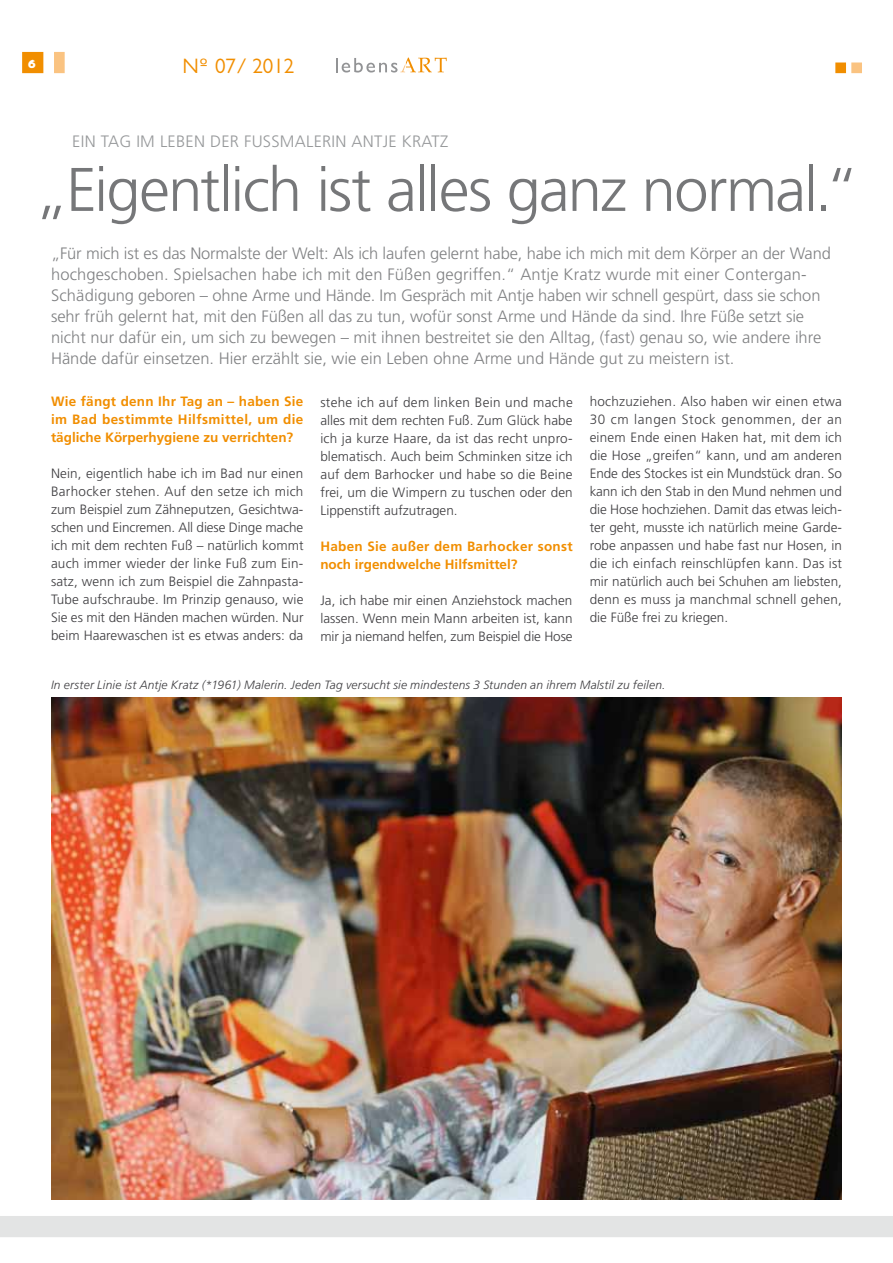
<style>
.page{position:relative;width:893px;height:1263px;background:#fff}
.page>*{position:absolute;margin:0;border:0;box-sizing:border-box;transform-origin:0 0}
.t1{font:300 61.5px "Frutiger";letter-spacing:-.03em;color:#767779}
.t2{font:21px "Gill Sans";color:#f18e00}
.t3{font:300 16.5px/21px "Frutiger";color:#808183}
.t4{font:300 16.5px "Frutiger";letter-spacing:.015em;color:#96989a}
.t5{font:300 13.5px/18px "Frutiger";letter-spacing:.005em;color:#3e3d40;text-align:justify}
.t6{font:700 13.5px/18px "Frutiger CE";color:#f18e00}
.t7{font:italic 300 12px "Frutiger";letter-spacing:.015em;color:#3e3d40}
.t8{font:800 12px "Gill Sans";color:#fff}
</style>
<div class="page">
<img style="left:51px;top:697px;width:791px;height:502px">
<div style="left:0;top:1216px;width:893px;height:21px;background:#e3e4e4"></div>
<div style="left:835px;top:63px;width:11px;height:10px;background:#f18e00;border:2px solid #f18e00"></div>
<div style="left:851px;top:63px;width:11px;height:10px;background:#fac381;border:2px solid #fac381"></div>
<div style="left:54px;top:52px;width:11px;height:21px;background:#fac381;border:2px solid #fac381"></div>
<div style="left:22px;top:52px;width:21px;height:21px;background:#f18e00"></div>
<svg style="left:336px;top:58px;width:111px;height:15px"></svg>
<p class="t8" style="left:28px;top:56px;width:10px">6</p>
<h2 class="t2" style="left:183px;top:54px;width:113px">Nº 07/ 2012</h2>
<p class="t4" style="left:72px;top:132px;width:202px">Ein Tag im Leben der FuSSmal</p>
<p class="t4" style="left:314px;top:132px;width:136px">erin Antj e Kratz</p>
<h1 class="t1" style="left:34px;top:155px;width:826px">„Eigentlich ist alles ganz normal.“</h1>
<p class="t3" style="left:51px;top:243px;width:781px">„Für mich ist es das Normalste der Welt: Als ich laufen gelernt habe, habe ich mich mit dem Körper an der Wand hochgeschoben. Spielsachen habe ich mit den Füßen gegriffen.“ Antje Kratz wurde mit einer Contergan-Schädigung geboren – ohne Arme und Hände. Im Gespräch mit Antje haben wir schnell gespürt, dass sie schon sehr früh gelernt hat, mit den Füßen all das zu tun, wofür sonst Arme und Hände da sind. Ihre Füße setzt sie nicht nur dafür ein, um sich zu bewegen – mit ihnen bestreitet sie den Alltag, (fast) genau so, wie andere ihre Hände dafür einsetzen. Hier erzählt sie, wie ein Leben ohne Arme und Hände gut zu meistern ist.</p>
<p class="t6" style="left:51px;top:392px;width:254px;text-align:justify">Wie fängt denn Ihr Tag an – haben Sie im Bad bestimmte Hilfsmittel, um die tägliche Körperhygiene zu verrichten?</p>
<p class="t5" style="left:51px;top:464px;width:254px">Nein, eigentlich habe ich im Bad nur einen Barhocker stehen. Auf den setze ich mich zum Beispiel zum Zähneputzen, Gesichtwa&shy;schen und Eincremen. All diese Dinge mache ich mit dem rechten Fuß – natürlich kommt auch immer wieder der linke Fuß zum Ein&shy;satz, wenn ich zum Beispiel die Zahnpasta-Tube aufschraube. Im Prinzip genauso, wie Sie es mit den Händen machen würden. Nur beim Haarewaschen ist es etwas anders: da</p>
<p class="t5" style="left:320px;top:393px;width:254px">stehe ich auf dem linken Bein und mache alles mit dem rechten Fuß. Zum Glück habe ich ja kurze Haare, da ist das recht unpro&shy;blematisch. Auch beim Schminken sitze ich auf dem Barhocker und habe so die Beine frei, um die Wimpern zu tuschen oder den Lippenstift aufzutragen.</p>
<p class="t6" style="left:320px;top:537px;width:254px">Haben Sie außer dem Barhocker sonst noch irgendwelche Hilfsmittel?</p>
<p class="t5" style="left:320px;top:591px;width:254px">Ja, ich habe mir einen Anziehstock machen lassen. Wenn mein Mann arbeiten ist, kann mir ja niemand helfen, zum Beispiel die Hose</p>
<p class="t5" style="left:590px;top:392px;width:254px">hochzuziehen. Also haben wir einen etwa 30 cm langen Stock genommen, der an einem Ende einen Haken hat, mit dem ich die Hose „greifen“ kann, und am anderen Ende des Stockes ist ein Mundstück dran. So kann ich den Stab in den Mund nehmen und die Hose hochziehen. Damit das etwas leich&shy;ter geht, musste ich natürlich meine Garde&shy;robe anpassen und habe fast nur Hosen, in die ich einfach reinschlüpfen kann. Das ist mir natürlich auch bei Schuhen am liebsten, denn es muss ja manchmal schnell gehen, die Füße frei zu kriegen.</p>
<p class="t7" style="left:51px;top:678px;width:616px">In erster Linie ist Antje Kratz (*1961) Malerin. Jeden Tag versucht sie mindestens 3 Stunden an ihrem Malstil zu feilen.</p>
</div>
